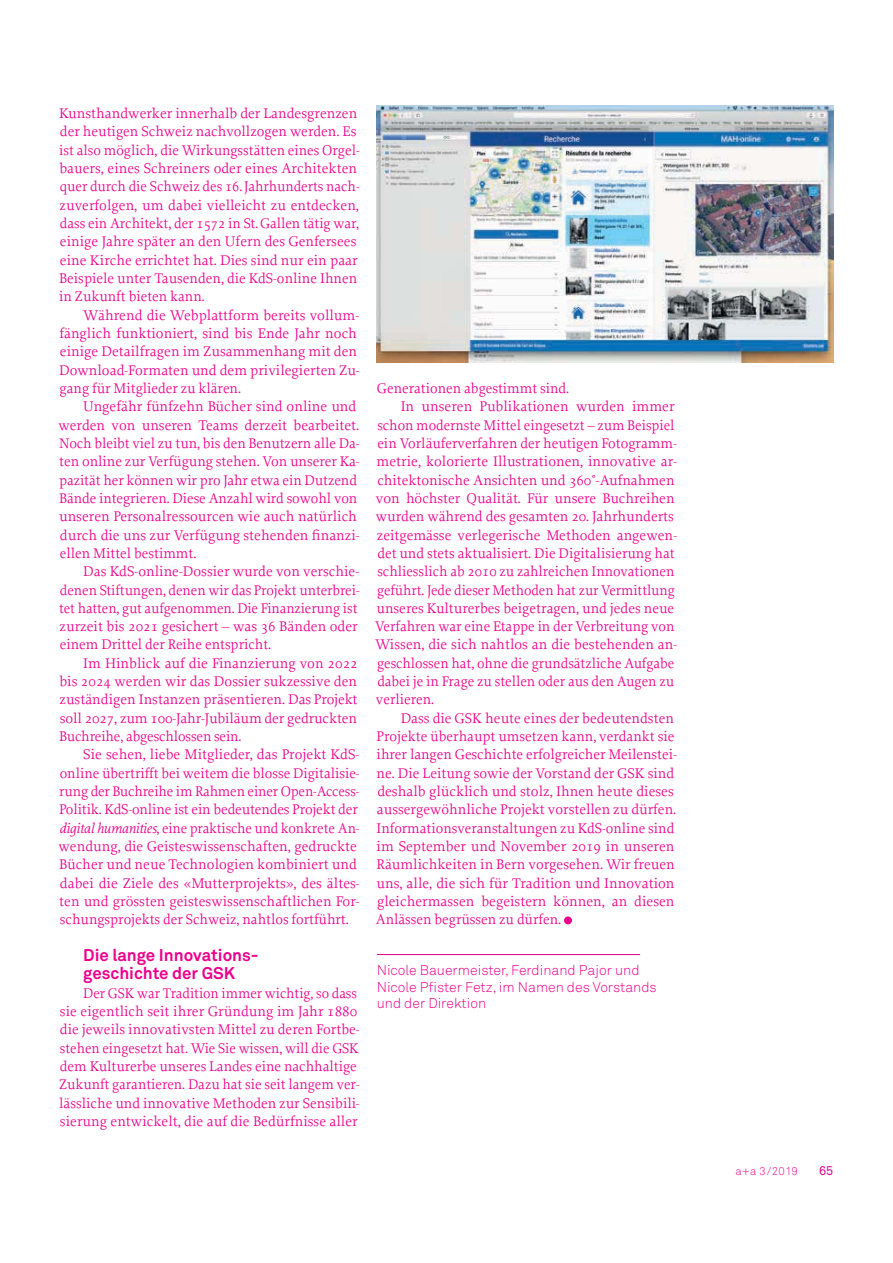
<style>
.page{position:relative;width:893px;height:1263px;background:#fff}
.page>*{position:absolute;margin:0;border:0;box-sizing:border-box;transform-origin:0 0}
.t1{font:700 16.8px/18.3px "Akkurat";color:#ec008c}
.t2{font:14.7px/18.3px "Proforma";color:#ec008c}
.t3{font:300 13.95px/16.8px "Akkurat";color:#ec008c}
.t4{font:12.6px "Akkurat";color:#ec008c}
.t5{font:300 11.25px "Akkurat";color:#ec008c}
.s1{font-style:italic}
</style>
<div class="page">
<hr style="left:377px;top:954px;width:263px;height:1px;background:#ec008c">
<div style="left:564px;top:916px;width:8px;height:8px;background:#ec008c;border-radius:50%"></div>
<img style="left:377px;top:106px;width:456px;height:256px">
<p class="t2" style="left:59px;top:105px;width:302px">Kunsthandwerker innerhalb der Landesgrenzen der heutigen Schweiz nachvollzogen werden. Es ist also möglich, die Wirkungsstätten eines Orgel&shy;bauers, eines Schreiners oder eines Architekten quer durch die Schweiz des 16. Jahrhunderts nach&shy;zuverfolgen, um dabei vielleicht zu entdecken, dass ein Architekt, der 1572 in St. Gallen tätig war, einige Jahre später an den Ufern des Genfersees eine Kirche errichtet hat. Dies sind nur ein paar Beispiele unter Tausenden, die KdS-online Ihnen in Zukunft bieten kann.</p>
<p class="t2" style="left:59px;top:307px;width:302px;text-indent:24px">Während die Webplattform bereits vollum&shy;fänglich funktioniert, sind bis Ende Jahr noch einige Detailfragen im Zusammenhang mit den Download-Formaten und dem privilegierten Zu&shy;gang für Mitglieder zu klären.</p>
<p class="t2" style="left:59px;top:399px;width:303px;text-indent:25px">Ungefähr fünfzehn Bücher sind online und werden von unseren Teams derzeit bearbeitet.<br>Noch bleibt viel zu tun, bis den Benutzern alle Da&shy;ten online zur Verfügung stehen. Von unserer Ka&shy;pazität her können wir pro Jahr etwa ein Dutzend Bände integrieren. Diese Anzahl wird sowohl von unseren Personalressourcen wie auch natürlich durch die uns zur Verfügung stehenden finanzi&shy;ellen Mittel bestimmt.</p>
<p class="t2" style="left:59px;top:563px;width:302px;text-indent:24px">Das KdS-online-Dossier wurde von verschie&shy;denen Stiftungen, denen wir das Projekt unterbrei&shy;tet hatten, gut aufgenommen. Die Finanzierung ist zurzeit bis 2021 gesichert – was 36 Bänden oder einem Drittel der Reihe entspricht.</p>
<p class="t2" style="left:59px;top:655px;width:300px;text-align:justify;text-indent:24px">Im Hinblick auf die Finanzierung von 2022 bis 2024 werden wir das Dossier sukzessive den zuständigen Instanzen präsentieren. Das Projekt soll 2027, zum 100-Jahr-Jubiläum der gedruckten Buchreihe, abgeschlossen sein.</p>
<p class="t2" style="left:59px;top:747px;width:303px;text-indent:25px">Sie sehen, liebe Mitglieder, das Projekt KdS&shy;online übertrifft bei weitem die blosse Digitalisie&shy;rung der Buchreihe im Rahmen einer Open-Access-Politik. KdS-online ist ein bedeutendes Projekt der <span class="s1">digital humanities</span>, eine praktische und konkrete An&shy;wendung, die Geisteswissenschaften, gedruckte Bücher und neue Technologien kombiniert und dabei die Ziele des «Mutterprojekts», des ältes&shy;ten und grössten geisteswissenschaftlichen For&shy;schungsprojekts der Schweiz, nahtlos fortführt.</p>
<p class="t1" style="left:83px;top:947px;width:177px">Die lange Innovations&shy;geschichte der GSK</p>
<p class="t2" style="left:59px;top:985px;width:302px;text-indent:24px">Der GSK war Tradition immer wichtig, so dass sie eigentlich seit ihrer Gründung im Jahr 1880 die jeweils innovativsten Mittel zu deren Fortbe&shy;stehen eingesetzt hat. Wie Sie wissen, will die GSK dem Kulturerbe unseres Landes eine nachhaltige Zukunft garantieren. Dazu hat sie seit langem ver&shy;lässliche und innovative Methoden zur Sensibili&shy;sierung entwickelt, die auf die Bedürfnisse aller</p>
<p class="t2" style="left:377px;top:380px;width:194px">Generationen abgestimmt sind.</p>
<p class="t2" style="left:401px;top:399px;width:275px">In unseren Publikationen wurden immer</p>
<p class="t2" style="left:377px;top:417px;width:299px">schon modernste Mittel eingesetzt – zum Beispiel</p>
<p class="t2" style="left:377px;top:435px;width:301px">ein Vorläuferverfahren der heutigen Fotogramm-</p>
<p class="t2" style="left:377px;top:454px;width:302px">metrie, kolorierte Illustrationen, innovative ar-</p>
<p class="t2" style="left:377px;top:472px;width:299px">chitektonische Ansichten und 360°-Aufnahmen</p>
<p class="t2" style="left:376px;top:490px;width:300px">von höchster Qualität. Für unsere Buchreihen</p>
<p class="t2" style="left:376px;top:509px;width:299px">wurden während des gesamten 20. Jahrhunderts</p>
<p class="t2" style="left:377px;top:527px;width:302px">zeitgemäs se verlegerische Methoden angewen-</p>
<p class="t2" style="left:377px;top:545px;width:299px">det und stets aktualisiert. Die Digitalisierung hat</p>
<p class="t2" style="left:377px;top:563px;width:299px">schliesslich ab 2010 zu zahlreichen Innovationen</p>
<p class="t2" style="left:377px;top:582px;width:299px">geführt. Jede dieser Methoden hat zur Vermittlung</p>
<p class="t2" style="left:376px;top:600px;width:299px">unseres Kulturerbes beigetragen, und jedes neue</p>
<p class="t2" style="left:375px;top:618px;width:301px">Verfahren war eine Etappe in der Verbreitung von</p>
<p class="t2" style="left:375px;top:637px;width:303px">Wissen, die sich nahtlos an die bestehenden an-</p>
<p class="t2" style="left:377px;top:655px;width:299px">geschlossen hat, ohne die grundsätzliche Aufgabe</p>
<p class="t2" style="left:377px;top:673px;width:298px">dabei je in Frage zu stellen oder aus den Augen zu</p>
<p class="t2" style="left:376px;top:692px;width:60px">verlieren.</p>
<p class="t2" style="left:401px;top:710px;width:275px">Dass die GSK heute eines der bedeutendsten</p>
<p class="t2" style="left:376px;top:728px;width:299px">Projekte überhaupt umsetzen kann, verdankt sie</p>
<p class="t2" style="left:377px;top:747px;width:302px">ihrer langen Geschichte erfolgreicher Meilenstei-</p>
<p class="t2" style="left:377px;top:765px;width:299px">ne. Die Leitung sowie der Vorstand der GSK sind</p>
<p class="t2" style="left:377px;top:783px;width:298px">deshalb glücklich und stolz, Ihnen heute dieses</p>
<p class="t2" style="left:377px;top:802px;width:301px">aussergewöhnliche Projekt vorstellen zu dürfen.</p>
<p class="t2" style="left:376px;top:820px;width:299px">Informationsveranstaltungen zu KdS-online sind</p>
<p class="t2" style="left:377px;top:838px;width:299px">im September und November 2019 in unseren</p>
<p class="t2" style="left:376px;top:857px;width:300px">Räumlichkeiten in Bern vorgesehen. Wir freuen</p>
<p class="t2" style="left:376px;top:875px;width:300px">uns, alle, die sich für Tradition und Innovation</p>
<p class="t2" style="left:377px;top:893px;width:299px">gleichermassen begeistern können, an diesen</p>
<p class="t2" style="left:376px;top:912px;width:187px">Anlässen begrüssen zu dürfen.</p>
<p class="t3" style="left:377px;top:962px;width:282px">Nicole Bauermeister, Ferdinand Pajor und<br>Nicole Pfister Fetz, im Namen des Vorstands und der Direktion</p>
<p class="t5" style="left:735px;top:1165px;width:64px">a+a 3/2019</p>
<p class="t4" style="left:819px;top:1166px;width:15px">65</p>
</div>
